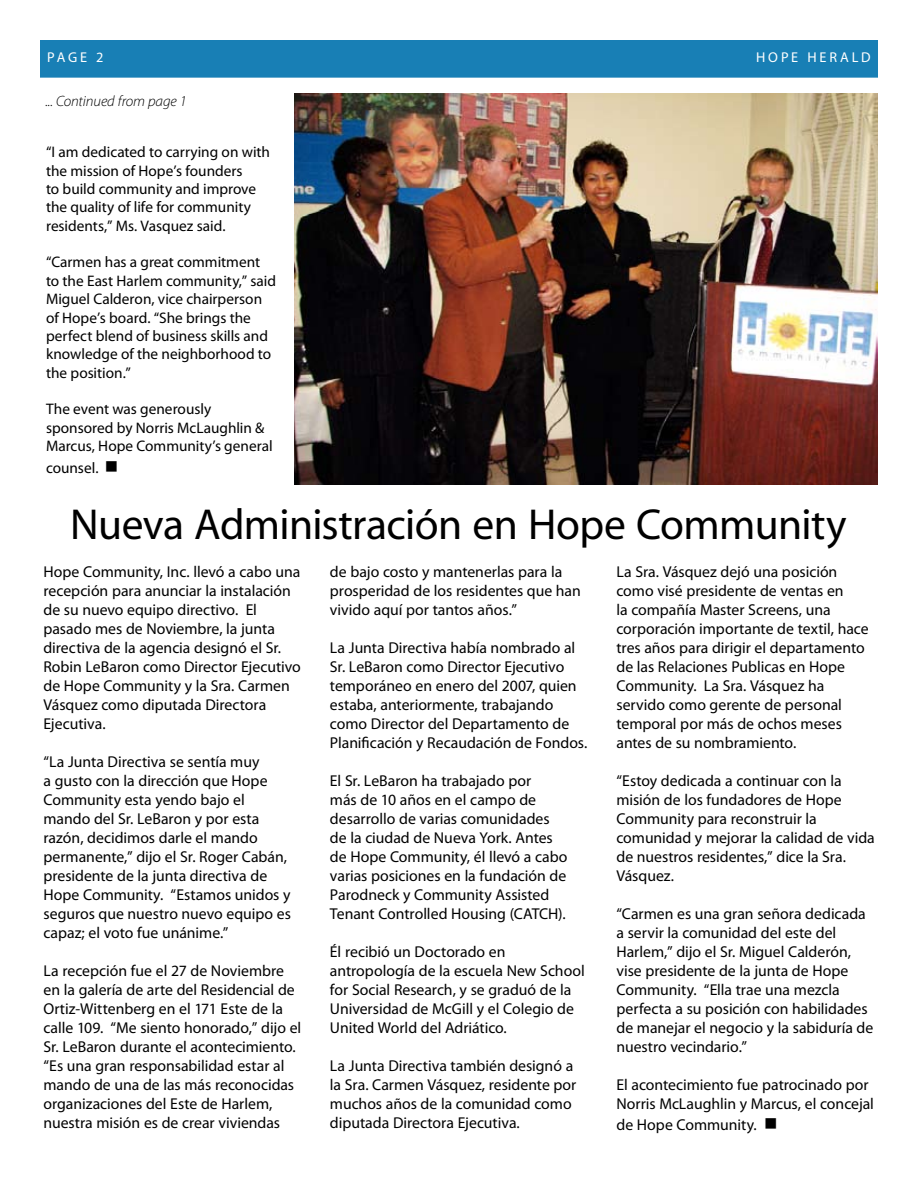
<style>
.page{position:relative;width:918px;height:1188px;background:#fff}
.page>*{position:absolute;margin:0;border:0;box-sizing:border-box;transform-origin:0 0}
.t1{font:43.5px "Myriad";letter-spacing:-.015em;color:#000}
.t2{font:15.75px/19px "Myriad Pro";color:#000}
.t3{font:15.3px/18.3px "Myriad Pro";color:#000}
.t4{font:italic 300 15px "Myriad Pro";letter-spacing:-.005em;color:#000}
.t5{font:14.25px "Myriad";letter-spacing:.205em;color:#fff}
</style>
<div class="page">
<div style="left:40px;top:40px;width:838px;height:37px;background:#187fb5"></div>
<img style="left:294px;top:93px;width:583px;height:391px">
<p class="t5" style="left:47px;top:50px;width:58px">Page 2</p>
<p class="t5" style="left:756px;top:50px;width:23px">Hope</p>
<p class="t5" style="left:807px;top:50px;width:23px">Heral</p>
<p class="t5" style="left:861px;top:50px;width:11px">d</p>
<p class="t4" style="left:45px;top:92px;width:143px">... Continued from page 1</p>
<p class="t3" style="left:46px;top:143px;width:226px">“I am dedicated to carrying on with the mission of Hope’s founders<br>to build community and improve the quality of life for community residents,” Ms. Vasquez said.</p>
<p class="t3" style="left:46px;top:253px;width:232px">“Carmen has a great commitment to the East Harlem community,” said<br>Miguel Calderon, vice chairperson of Hope’s board. “She brings the perfect blend of business skills and knowledge of the neighborhood to the position.”</p>
<p class="t3" style="left:46px;top:400px;width:228px">The event was generously sponsored by Norris McLaughlin &amp;<br>Marcus, Hope Community’s general</p>
<p class="t3" style="left:46px;top:458px;width:74px">counsel. ■</p>
<h1 class="t1" style="left:70px;top:503px;width:778px">Nueva Administración en Hope Community</h1>
<p class="t2" style="left:44px;top:562px;width:259px">Hope Community, Inc. llevó a cabo una recepción para anunciar la instalación de su nuevo equipo directivo. El pasado mes de Noviembre, la junta directiva de la agencia designó el Sr.<br>Robin LeBaron como Director Ejecutivo de Hope Community y la Sra. Carmen<br>Vásquez como diputada Directora<br>Ejecutiva.</p>
<p class="t2" style="left:44px;top:752px;width:249px">“La Junta Directiva se sentía muy<br>a gusto con la dirección que Hope<br>Community esta yendo bajo el mando del Sr. LeBaron y por esta razón, decidimos darle el mando permanente,” dijo el Sr. Roger Cabán, presidente de la junta directiva de<br>Hope Community. “Estamos unidos y seguros que nuestro nuevo equipo es capaz; el voto fue unánime.”</p>
<p class="t2" style="left:44px;top:961px;width:259px">La recepción fue el 27 de Noviembre en la galería de arte del Residencial de Ortiz-Wittenberg en el 171 Este de la calle 109. “Me siento honorado,” dijo el Sr. LeBaron durante el acontecimiento. “Es una gran responsabilidad estar al mando de una de las más reconocidas organizaciones del Este de Harlem, nuestra misión es de crear viviendas</p>
<p class="t2" style="left:330px;top:562px;width:252px">de bajo costo y mantenerlas para la prosperidad de los residentes que han vivido aquí por tantos años.”</p>
<p class="t2" style="left:330px;top:638px;width:259px">La Junta Directiva había nombrado al Sr. LeBaron como Director Ejecutivo temporáneo en enero del 2007, quien estaba, anteriormente, trabajando como Director del Departamento de Planificación y Recaudación de Fondos.</p>
<p class="t2" style="left:330px;top:771px;width:239px">El Sr. LeBaron ha trabajado por<br>más de 10 años en el campo de desarrollo de varias comunidades de la ciudad de Nueva York. Antes de Hope Community, él llevó a cabo varias posiciones en la fundación de<br>Parodneck y Community Assisted<br>Tenant Controlled Housing (CATCH).</p>
<p class="t2" style="left:330px;top:942px;width:256px">Él recibió un Doctorado en antropología de la escuela New School for Social Research, y se graduó de la Universidad de McGill y el Colegio de United World del Adriático.</p>
<p class="t2" style="left:330px;top:1056px;width:248px">La Junta Directiva también designó a la Sra. Carmen Vásquez, residente por muchos años de la comunidad como diputada Directora Ejecutiva.</p>
<p class="t2" style="left:616px;top:562px;width:254px">La Sra. Vásquez dejó una posición como visé presidente de ventas en<br>la compañía Master Screens, una corporación importante de textil, hace tres años para dirigir el departamento de las Relaciones Publicas en Hope Community. La Sra. Vásquez ha servido como gerente de personal temporal por más de ochos meses antes de su nombramiento.</p>
<p class="t2" style="left:616px;top:771px;width:260px">“Estoy dedicada a continuar con la misión de los fundadores de Hope<br>Community para reconstruir la comunidad y mejorar la calidad de vida de nuestros residentes,” dice la Sra.<br>Vásquez.</p>
<p class="t2" style="left:616px;top:904px;width:258px">“Carmen es una gran señora dedicada a servir la comunidad del este del Harlem,” dijo el Sr. Miguel Calderón, vise presidente de la junta de Hope Community. “Ella trae una mezcla perfecta a su posición con habilidades de manejar el negocio y la sabiduría de nuestro vecindario.”</p>
<p class="t2" style="left:616px;top:1075px;width:259px">El acontecimiento fue patrocinado por<br>Norris McLaughlin y Marcus, el concejal</p>
<p class="t2" style="left:616px;top:1115px;width:163px">de Hope Community. ■</p>
</div>
